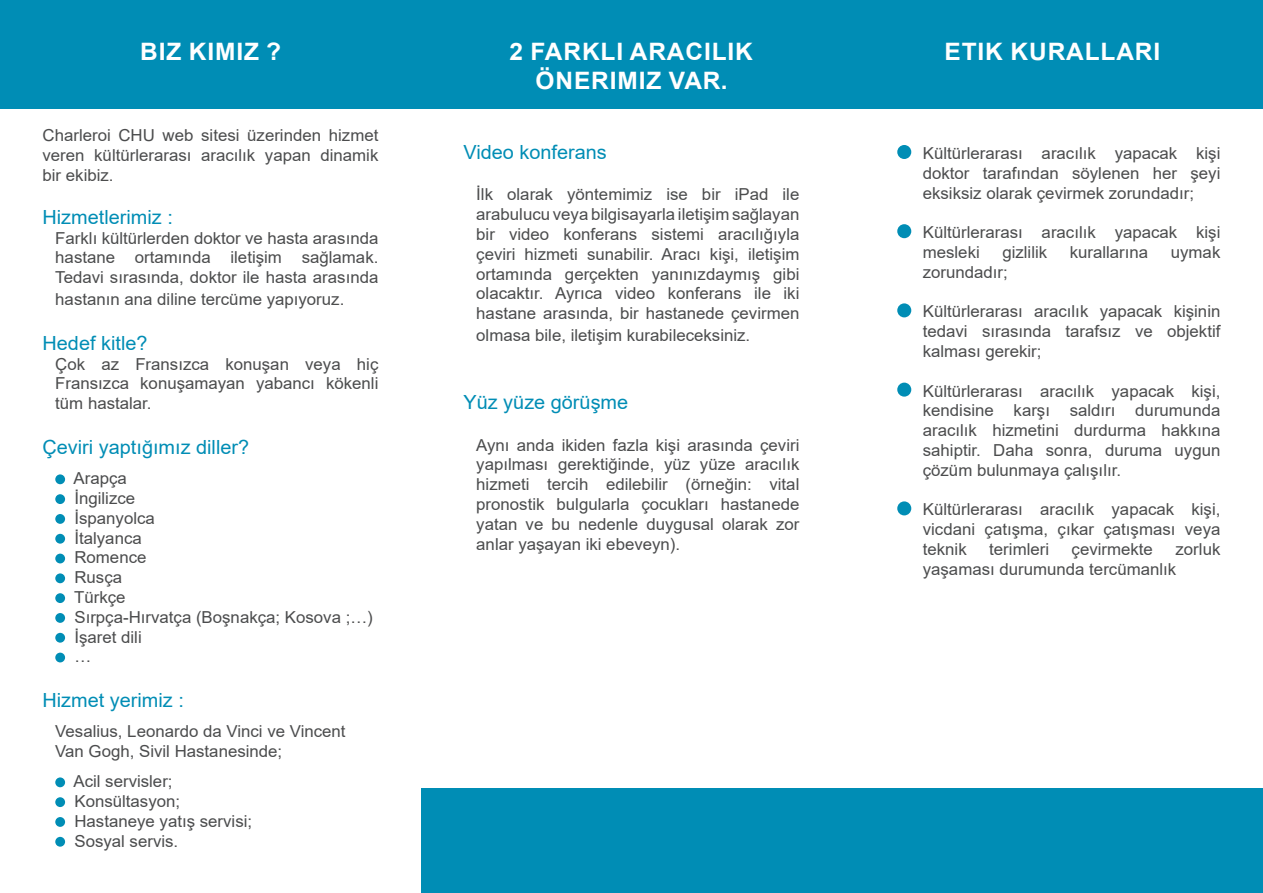
<style>
.page{position:relative;width:1263px;height:893px;background:#fff}
.page>*{position:absolute;margin:0;border:0;box-sizing:border-box;transform-origin:0 0}
.t1{font:700 24px/28.8px "Arial";letter-spacing:.035em;color:#fff;text-align:center}
.t2{font:19.5px "Arial";color:#008db5}
.t3{font:16.5px/19.8px "Arial";color:#4b4c4d;text-align:justify}
</style>
<div class="page">
<div style="left:0;top:0;width:1263px;height:108px;background:#008db5"></div>
<div style="left:421px;top:789px;width:842px;height:104px;background:#008db5"></div>
<div style="left:897px;top:145px;width:14px;height:14px;background:#008db5;border-radius:50%"></div>
<div style="left:897px;top:224px;width:14px;height:14px;background:#008db5;border-radius:50%"></div>
<div style="left:897px;top:303px;width:14px;height:14px;background:#008db5;border-radius:50%"></div>
<div style="left:897px;top:383px;width:14px;height:14px;background:#008db5;border-radius:50%"></div>
<div style="left:897px;top:501px;width:14px;height:14px;background:#008db5;border-radius:50%"></div>
<div style="left:55px;top:474px;width:10px;height:10px;background:#008db5;border-radius:50%"></div>
<div style="left:55px;top:494px;width:10px;height:10px;background:#008db5;border-radius:50%"></div>
<div style="left:55px;top:514px;width:10px;height:10px;background:#008db5;border-radius:50%"></div>
<div style="left:55px;top:534px;width:10px;height:10px;background:#008db5;border-radius:50%"></div>
<div style="left:55px;top:554px;width:10px;height:9px;background:#008db5;border-radius:50%"></div>
<div style="left:55px;top:573px;width:10px;height:10px;background:#008db5;border-radius:50%"></div>
<div style="left:55px;top:593px;width:10px;height:10px;background:#008db5;border-radius:50%"></div>
<div style="left:55px;top:613px;width:10px;height:10px;background:#008db5;border-radius:50%"></div>
<div style="left:55px;top:633px;width:10px;height:10px;background:#008db5;border-radius:50%"></div>
<div style="left:55px;top:653px;width:10px;height:9px;background:#008db5;border-radius:50%"></div>
<div style="left:55px;top:777px;width:10px;height:10px;background:#008db5;border-radius:50%"></div>
<div style="left:55px;top:797px;width:10px;height:10px;background:#008db5;border-radius:50%"></div>
<div style="left:55px;top:817px;width:10px;height:10px;background:#008db5;border-radius:50%"></div>
<div style="left:55px;top:837px;width:10px;height:10px;background:#008db5;border-radius:50%"></div>
<h1 class="t1" style="left:140px;top:37px;width:143px">BIZ KIMIZ ?</h1>
<p class="t3" style="left:43px;top:125px;width:337px">Charleroi CHU web sitesi üzerinden hizmet veren kültürlerarası aracılık yapan dinamik bir ekibiz.</p>
<p class="t2" style="left:43px;top:204px;width:132px">Hizmetlerimiz :</p>
<p class="t3" style="left:55px;top:228px;width:325px">Farklı kültürlerden doktor ve hasta arasında hastane ortamında iletişim sağlamak.<br>Tedavi sırasında, doktor ile hasta arasında</p>
<p class="t3" style="left:55px;top:289px;width:291px">hastanın ana diline tercüme yapıyoruz.</p>
<p class="t2" style="left:43px;top:330px;width:107px">Hedef kitle?</p>
<p class="t3" style="left:55px;top:354px;width:325px">Çok az Fransızca konuşan veya hiç Fransızca konuşamayan yabancı kökenli tüm hastalar.</p>
<p class="t2" style="left:43px;top:434px;width:208px">Çeviri yaptığımız diller?</p>
<p class="t3" style="left:74px;top:468px;width:301px;text-align:left">Arapça<br>İngilizce<br>İspanyolca<br>İtalyanca<br>Romence<br>Rusça<br>Türkçe<br>Sırpça-Hırvatça (Boşnakça; Kosova ;…)<br>İşaret dili<br>…</p>
<p class="t2" style="left:43px;top:687px;width:143px">Hizmet yerimiz :</p>
<p class="t3" style="left:55px;top:722px;width:292px">Vesalius, Leonardo da Vinci ve Vincent<br>Van Gogh, Sivil Hastanesinde;</p>
<p class="t3" style="left:74px;top:771px;width:180px;text-align:left">Acil servisler;<br>Konsültasyon;<br>Hastaneye yatış servisi;<br>Sosyal servis.</p>
<h1 class="t1" style="left:510px;top:37px;width:245px">2 FARKLI ARACILIK<br>ÖNERIMIZ VAR.</h1>
<p class="t2" style="left:463px;top:139px;width:145px">Video konferans</p>
<p class="t3" style="left:476px;top:185px;width:325px">İlk olarak yöntemimiz ise bir iPad ile arabulucu veya bilgisayarla iletişim sağlayan bir video konferans sistemi aracılığıyla çeviri hizmeti sunabilir. Aracı kişi, iletişim ortamında gerçekten yanınızdaymış gibi olacaktır. Ayrıca video konferans ile iki hastane arasında, bir hastanede çevirmen</p>
<p class="t3" style="left:476px;top:325px;width:276px">olmasa bile, iletişim kurabileceksiniz.</p>
<p class="t2" style="left:463px;top:389px;width:166px">Yüz yüze görüşme</p>
<p class="t3" style="left:476px;top:435px;width:325px">Aynı anda ikiden fazla kişi arasında çeviri yapılması gerektiğinde, yüz yüze aracılık hizmeti tercih edilebilir (örneğin: vital pronostik bulgularla çocukları hastanede yatan ve bu nedenle duygusal olarak zor anlar yaşayan iki ebeveyn).</p>
<h1 class="t1" style="left:945px;top:37px;width:217px">ETIK KURALLARI</h1>
<p class="t3" style="left:923px;top:143px;width:299px">Kültürlerarası aracılık yapacak kişi doktor tarafından söylenen her şeyi eksiksiz olarak çevirmek zorundadır;</p>
<p class="t3" style="left:923px;top:222px;width:299px">Kültürlerarası aracılık yapacak kişi mesleki</p>
<p class="t3" style="left:1002px;top:242px;width:46px">gizlilik</p>
<p class="t3" style="left:1070px;top:242px;width:80px">kurallarına</p>
<p class="t3" style="left:1171px;top:242px;width:51px">uymak</p>
<p class="t3" style="left:923px;top:262px;width:87px">zorundadır;</p>
<p class="t3" style="left:923px;top:302px;width:299px">Kültürlerarası aracılık yapacak kişinin tedavi sırasında tarafsız ve objektif kalması gerekir;</p>
<p class="t3" style="left:923px;top:381px;width:299px">Kültürlerarası aracılık yapacak kişi, kendisine karşı saldırı durumunda aracılık hizmetini durdurma hakkına sahiptir. Daha sonra, duruma uygun çözüm bulunmaya çalışılır.</p>
<p class="t3" style="left:923px;top:500px;width:299px">Kültürlerarası aracılık yapacak kişi, vicdani çatışma, çıkar çatışması veya teknik</p>
<p class="t3" style="left:923px;top:539px;width:299px;text-indent:253px">zorluk yaşaması durumunda tercümanlık</p>
<p class="t3" style="left:989px;top:539px;width:61px">terimleri</p>
<p class="t3" style="left:1072px;top:539px;width:83px">çevirmekte</p>
</div>
